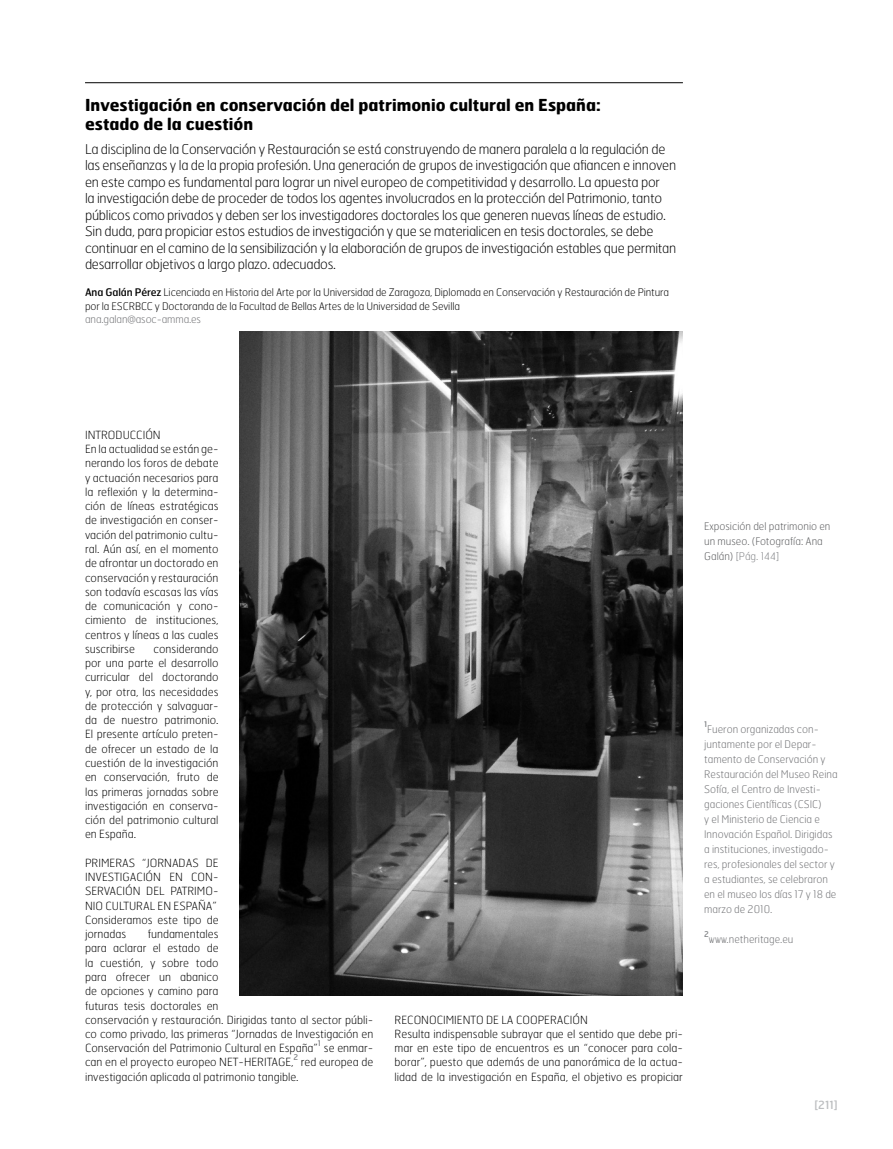
<style>
.page{position:relative;width:893px;height:1149px;background:#fff}
.page>*{position:absolute;margin:0;border:0;box-sizing:border-box;transform-origin:0 0}
.t1{font:700 16.5px/18.8px "Hermes";color:#000}
.t2{font:100 13.5px/16.5px "Hermes";letter-spacing:-.02em;color:#000}
.t3{font:100 11.25px/14.2px "Hermes";color:#000}
.t4{font:11.25px "Hermes";color:#bcbec0}
.t5{font:100 10.5px/15px "Hermes";color:#6d6e71}
.t6{font:100 10.5px/13.5px "Hermes";letter-spacing:-.01em;color:#000}
.t7{font:100 10.5px/15px "Hermes";color:#58595b}
.t8{font:7.8px "Hermes";color:#808285}
.s1{font-weight:400}
.s2{color:#808285}
</style>
<div class="page">
<hr style="left:85px;top:82px;width:598px;height:1px;background:#000">
<img style="left:240px;top:332px;width:443px;height:662px">
<h1 class="t1" style="left:85px;top:95px;width:517px">Investigación en conservación del patrimonio cultural en España: estado de la cuestión</h1>
<p class="t2" style="left:85px;top:140px;width:593px">La disciplina de la Conservación y Restauración se está construyendo de manera paralela a la regulación de las enseñanzas y la de la propia profesión. Una generación de grupos de investigación que afiancen e innoven en este campo es fundamental para lograr un nivel europeo de competitividad y desarrollo. La apuesta por<br>la investigación debe de proceder de todos los agentes involucrados en la protección del Patrimonio, tanto públicos como privados y deben ser los investigadores doctorales los que generen nuevas líneas de estudio.<br>Sin duda, para propiciar estos estudios de investigación y que se materialicen en tesis doctorales, se debe continuar en el camino de la sensibilización y la elaboración de grupos de investigación estables que permitan desarrollar objetivos a largo plazo. adecuados.</p>
<p class="t6" style="left:85px;top:285px;width:585px"><span class="s1">Ana Galán Pérez</span> Licenciada en Historia del Arte por la Universidad de Zaragoza, Diplomada en Conservación y Restauración de Pintura por la ESCRBCC y Doctoranda de la Facultad de Bellas Artes de la Universidad de Sevilla</p>
<p class="t5" style="left:85px;top:311px;width:118px">ana.galan@asoc-amma.es</p>
<p class="t3" style="left:85px;top:427px;width:135px">INTRODUCCIÓN<br>En la actualidad se están ge&shy;nerando los foros de debate y actuación necesarios para la reflexión y la determina&shy;ción de líneas estratégicas de investigación en conser&shy;vación del patrimonio cultu&shy;ral. Aún así, en el momento de afrontar un doctorado en conservación y restauración son todavía escasas las vías de comunicación y cono&shy;cimiento de instituciones, centros y líneas a las cuales suscribirse</p>
<p class="t3" style="left:85px;top:641px;width:135px;text-align:justify;text-indent:69px">considerando por una parte el desarrollo curricular del doctorando y, por otra, las necesidades de protección y salvaguar&shy;da de nuestro patrimonio.<br>El presente artículo preten&shy;de ofrecer un estado de la cuestión de la investigación en conservación, fruto de las primeras jornadas sobre investigación en conserva&shy;ción del patrimonio cultural en España.</p>
<p class="t3" style="left:85px;top:855px;width:135px">PRIMERAS “JORNADAS DE<br>INVESTIGACIÓN EN CON-<br>SERVACIÓN DEL PATRIMO-<br>NIO CULTURAL EN ESPAÑA”<br>Consideramos este tipo de jornadas</p>
<p class="t3" style="left:85px;top:926px;width:290px;text-indent:63px">fundamentales<br>para aclarar el estado de<br>la cuestión, y sobre todo<br>para ofrecer un abanico<br>de opciones y camino para<br>futuras tesis doctorales en<br>conservación y restauración. Dirigidas tanto al sector públi&shy;co como privado, las primeras “Jornadas de Investigación en Conservación del Patrimonio Cultural en España”</p>
<p class="t8" style="left:318px;top:1037px;width:5px">1</p>
<p class="t3" style="left:324px;top:1040px;width:51px">se enmar-</p>
<p class="t8" style="left:294px;top:1052px;width:6px">2</p>
<p class="t3" style="left:301px;top:1054px;width:74px">red europea de</p>
<p class="t3" style="left:85px;top:1054px;width:210px">can en el proyecto europeo NET-HERITAGE,</p>
<p class="t3" style="left:85px;top:1068px;width:215px">investigación aplicada al patrimonio tangible.</p>
<p class="t7" style="left:704px;top:518px;width:128px">Exposición del patrimonio en un museo. (Fotografía: Ana<br>Galán) <span class="s2">[Pág. 144]</span></p>
<p class="t8" style="left:704px;top:718px;width:5px">1</p>
<p class="t5" style="left:704px;top:721px;width:135px">Fueron organizadas con&shy;juntamente por el Depar&shy;tamento de Conservación y<br>Restauración del Museo Reina<br>Sofía, el Centro de Investi&shy;gaciones Científicas (CSIC)<br>y el Ministerio de Ciencia e<br>Innovación Español. Dirigidas a instituciones, investigado&shy;res, profesionales del sector y a estudiantes, se celebraron en el museo los días 17 y 18 de marzo de 2010.</p>
<p class="t8" style="left:704px;top:928px;width:6px">2</p>
<p class="t5" style="left:709px;top:931px;width:86px">www.netheritage.eu</p>
<p class="t3" style="left:395px;top:1011px;width:290px">RECONOCIMIENTO DE LA COOPERACIÓN<br>Resulta indispensable subrayar que el sentido que debe pri&shy;mar en este tipo de encuentros es un “conocer para cola&shy;borar”, puesto que además de una panorámica de la actua&shy;lidad de la investigación en España, el objetivo es propiciar</p>
<p class="t4" style="left:814px;top:1097px;width:25px">[211]</p>
</div>
